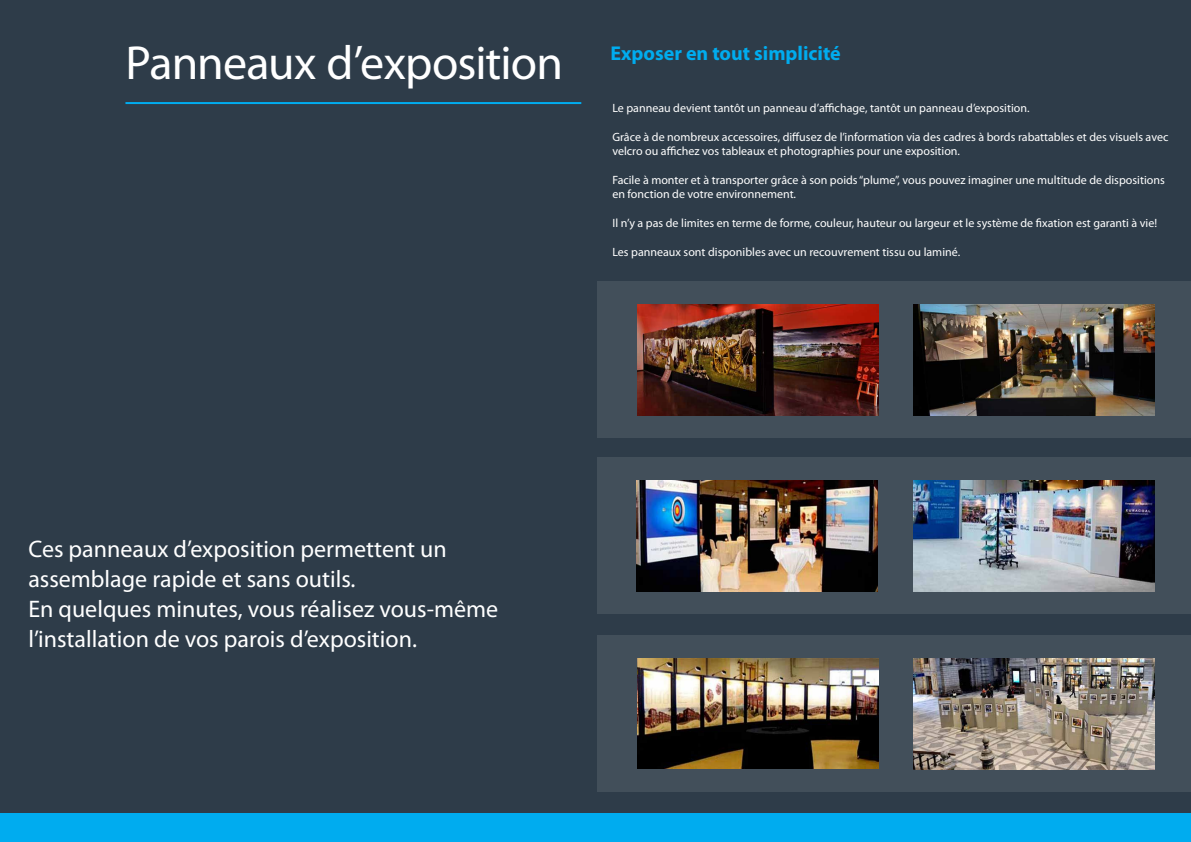
<style>
.page{position:relative;width:1191px;height:842px;background:#fff}
.page>*{position:absolute;margin:0;border:0;box-sizing:border-box;transform-origin:0 0}
.t1{font:48px "Myriad Pro";letter-spacing:-.02em;color:#fff}
.t2{font:24px/30px "Myriad Pro";color:#fff}
.t3{font:700 20px "Myriad Pro";color:#00acef}
.t4{font:12px/14.4px "Myriad Pro";color:#fff}
</style>
<div class="page">
<div style="left:595px;top:0;width:596px;height:842px;background:#2e3c49"></div>
<div style="left:0;top:0;width:595px;height:842px;background:#2e3c49"></div>
<hr style="left:125px;top:102px;width:456px;height:2px;background:#00acef">
<div style="left:597px;top:458px;width:594px;height:156px;background:#424f5a"></div>
<img style="left:637px;top:481px;width:241px;height:110px">
<img style="left:913px;top:481px;width:241px;height:110px">
<div style="left:597px;top:636px;width:594px;height:156px;background:#424f5a"></div>
<img style="left:637px;top:659px;width:241px;height:110px">
<img style="left:913px;top:659px;width:241px;height:110px">
<div style="left:597px;top:282px;width:594px;height:156px;background:#424f5a"></div>
<img style="left:913px;top:305px;width:241px;height:110px">
<img style="left:637px;top:305px;width:241px;height:110px">
<div style="left:0;top:814px;width:1191px;height:28px;background:#00acef"></div>
<h1 class="t1" style="left:125px;top:33px;width:439px">Panneaux d’exposition</h1>
<h3 class="t3" style="left:610px;top:41px;width:232px">Exposer en tout simplicité</h3>
<p class="t4" style="left:612px;top:100px;width:419px">Le panneau devient tantôt un panneau d’affichage, tantôt un panneau d’exposition.</p>
<p class="t4" style="left:612px;top:129px;width:557px">Grâce à de nombreux accessoires, diffusez de l’information via des cadres à bords rabattables et des visuels avec velcro ou affichez vos tableaux et photographies pour une exposition.</p>
<p class="t4" style="left:612px;top:172px;width:554px">Facile à monter et à transporter grâce à son poids “plume”, vous pouvez imaginer une multitude de dispositions en fonction de votre environnement.</p>
<p class="t4" style="left:612px;top:215px;width:546px">Il n’y a pas de limites en terme de forme, couleur, hauteur ou largeur et le système de fixation est garanti à vie!</p>
<p class="t4" style="left:612px;top:244px;width:349px">Les panneaux sont disponibles avec un recouvrement tissu ou laminé.</p>
<h2 class="t2" style="left:28px;top:533px;width:471px">Ces panneaux d’exposition permettent un assemblage rapide et sans outils.<br>En quelques minutes, vous réalisez vous-même l’installation de vos parois d’exposition.</h2>
</div>
